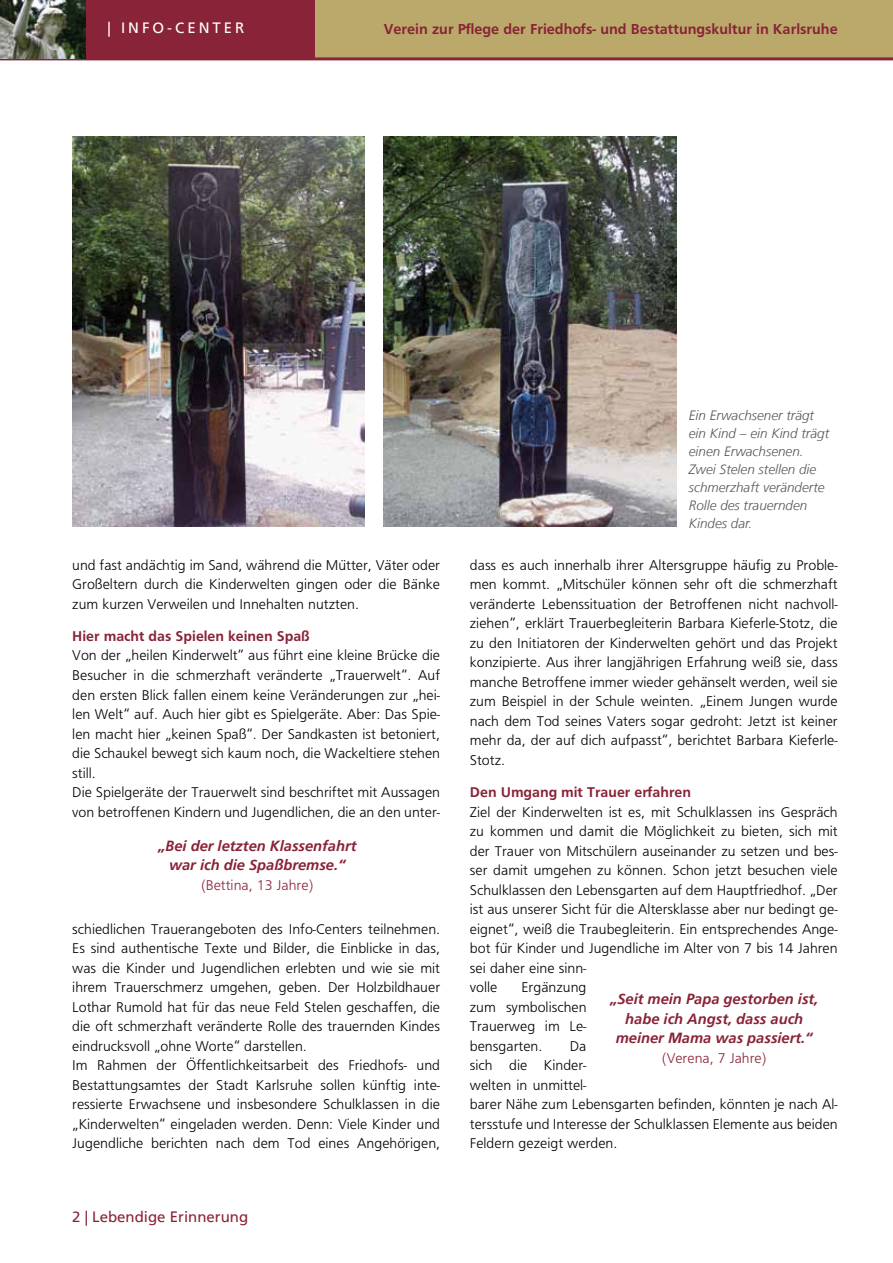
<style>
.page{position:relative;width:893px;height:1263px;background:#fff}
.page>*{position:absolute;margin:0;border:0;box-sizing:border-box;transform-origin:0 0}
.t1{font:700 15px "Frutiger";color:#892337}
.t2{font:15px "Frutiger LT";color:#892337}
.t3{font:15px "Frutiger LT";letter-spacing:.2em;color:#fff}
.t4{font:14.7px/19.5px "Frutiger";color:#000}
.t5{font:italic 700 14.7px/19.5px "Frutiger LT";color:#892337;text-align:center}
.t6{font:700 14.7px "Frutiger";color:#892337}
.t7{font:14.7px "Frutiger";color:#892337}
.t8{font:italic 300 13.5px/18px "Frutiger LT";color:#58585a}
</style>
<div class="page">
<div style="left:0;top:0;width:893px;height:58px;background:#bba96c"></div>
<hr style="left:0;top:57px;width:893px;height:3px;background:#892337">
<img style="left:0;top:0;width:86px;height:58px">
<div style="left:86px;top:0;width:229px;height:58px;background:#892337"></div>
<img style="left:72px;top:136px;width:293px;height:390px">
<img style="left:384px;top:137px;width:292px;height:390px">
<p class="t3" style="left:108px;top:19px;width:138px">| INFO-CENTER</p>
<p class="t1" style="left:384px;top:20px;width:455px">Verein zur Pflege der Friedhofs- und Bestattungskultur in Karlsruhe</p>
<p class="t4" style="left:72px;top:555px;width:369px;text-align:justify">und fast andächtig im Sand, während die Mütter, Väter oder Großeltern durch die Kinderwelten gingen oder die Bänke zum kurzen Verweilen und Innehalten nutzten.</p>
<p class="t6" style="left:72px;top:627px;width:239px">Hier macht das Spielen keinen Spaß</p>
<p class="t4" style="left:72px;top:646px;width:369px">Von der „heilen Kinderwelt“ aus führt eine kleine Brücke die Besucher in die schmerzhaft veränderte „Trauerwelt“. Auf den ersten Blick fallen einem keine Veränderungen zur „hei&shy;len Welt“ auf. Auch hier gibt es Spielgeräte. Aber: Das Spie&shy;len macht hier „keinen Spaß“. Der Sandkasten ist betoniert, die Schaukel bewegt sich kaum noch, die Wackeltiere stehen still.<br>Die Spielgeräte der Trauerwelt sind beschriftet mit Aussagen von betroffenen Kindern und Jugendlichen, die an den unter-</p>
<p class="t5" style="left:158px;top:836px;width:200px">„Bei der letzten Klassenfahrt war ich die Spaßbremse.“</p>
<p class="t7" style="left:201px;top:877px;width:113px">(Bettina, 13 Jahre)</p>
<p class="t4" style="left:72px;top:919px;width:369px">schiedlichen Trauerangeboten des Info-Centers teilnehmen.<br>Es sind authentische Texte und Bilder, die Einblicke in das, was die Kinder und Jugendlichen erlebten und wie sie mit ihrem Trauerschmerz umgehen, geben. Der Holzbildhauer Lothar Rumold hat für das neue Feld Stelen geschaffen, die die oft schmerzhaft veränderte Rolle des trauernden Kindes eindrucksvoll „ohne Worte“ darstellen.<br>Im Rahmen der Öffentlichkeitsarbeit des Friedhofs- und Bestattungsamtes der Stadt Karlsruhe sollen künftig inte&shy;ressierte Erwachsene und insbesondere Schulklassen in die „Kinderwelten“ eingeladen werden. Denn: Viele Kinder und Jugendliche berichten nach dem Tod eines Angehörigen,</p>
<p class="t2" style="left:72px;top:1208px;width:177px">2 | Lebendige Erinnerung</p>
<p class="t8" style="left:689px;top:406px;width:142px">Ein Erwachsener trägt ein Kind – ein Kind trägt einen Erwachsenen.<br>Zwei Stelen stellen die schmerzhaft veränderte<br>Rolle des trauernden<br>Kindes dar.</p>
<p class="t4" style="left:470px;top:555px;width:369px;text-align:justify">dass es auch innerhalb ihrer Altersgruppe häufig zu Proble&shy;men kommt. „Mitschüler können sehr oft die schmerzhaft veränderte Lebenssituation der Betroffenen nicht nachvoll&shy;ziehen“, erklärt Trauerbegleiterin Barbara Kieferle-Stotz, die zu den Initiatoren der Kinderwelten gehört und das Projekt konzipierte. Aus ihrer langjährigen Erfahrung weiß sie, dass manche Betroffene immer wieder gehänselt werden, weil sie zum Beispiel in der Schule weinten. „Einem Jungen wurde nach dem Tod seines Vaters sogar gedroht: Jetzt ist keiner mehr da, der auf dich aufpasst“, berichtet Barbara Kieferle-Stotz.</p>
<p class="t6" style="left:470px;top:784px;width:223px">Den Umgang mit Trauer erfahren</p>
<p class="t4" style="left:470px;top:802px;width:369px">Ziel der Kinderwelten ist es, mit Schulklassen ins Gespräch zu kommen und damit die Möglichkeit zu bieten, sich mit der Trauer von Mitschülern auseinander zu setzen und bes&shy;ser damit umgehen zu können. Schon jetzt besuchen viele Schulklassen den Lebensgarten auf dem Hauptfriedhof. „Der ist aus unserer Sicht für die Altersklasse aber nur bedingt ge&shy;eignet“, weiß die Traubegleiterin. Ein entsprechendes Ange&shy;bot für Kinder und Jugendliche im Alter von 7 bis 14 Jahren sei daher eine sinn-<br>volle</p>
<p class="t4" style="left:470px;top:977px;width:118px;text-align:justify;text-indent:52px">Ergänzung zum symbolischen Trauerweg im Le&shy;bensgarten.</p>
<p class="t5" style="left:610px;top:989px;width:210px">„Seit mein Papa gestorben ist, habe ich Angst, dass auch meiner Mama was passiert.“</p>
<p class="t7" style="left:662px;top:1050px;width:106px">(Verena, 7 Jahre)</p>
<p class="t4" style="left:470px;top:1036px;width:369px;text-indent:100px">Da<br>sich die Kinder-<br>welten in unmittel-<br>barer Nähe zum Lebensgarten befinden, könnten je nach Al&shy;tersstufe und Interesse der Schulklassen Elemente aus beiden<br>Feldern gezeigt werden.</p>
</div>
